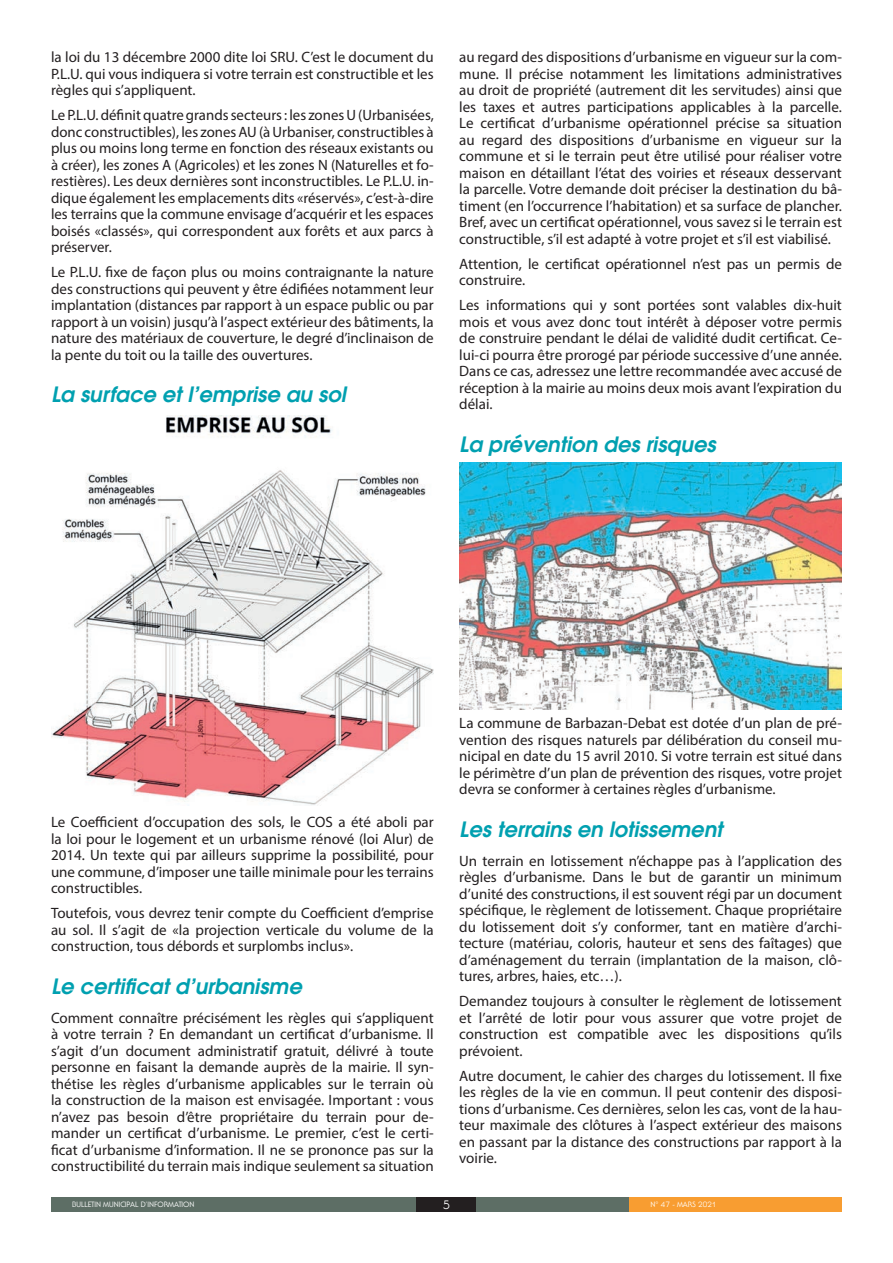
<style>
.page{position:relative;width:893px;height:1263px;background:#fff}
.page>*{position:absolute;margin:0;border:0;box-sizing:border-box;transform-origin:0 0}
.t1{font:italic 600 21px "Avant Garde";color:#00a0b0}
.t2{font:15px/16.5px "Myriad Pro";color:#231f20;text-align:justify}
.t3{font:12px "Serif Gothic Std";color:#fff}
.t4{font:7.5px "Serif Gothic Std";color:#fff}
</style>
<div class="page">
<div style="left:51px;top:1197px;width:791px;height:15px;background:#5d6e65"></div>
<div style="left:629px;top:1197px;width:213px;height:15px;background:#f89d31"></div>
<div style="left:417px;top:1197px;width:59px;height:15px;background:#231f20"></div>
<img style="left:459px;top:462px;width:383px;height:247px">
<img style="left:51px;top:415px;width:383px;height:390px">
<p class="t2" style="left:51px;top:49px;width:384px">la loi du 13 décembre 2000 dite loi SRU. C’est le document du P.L.U. qui vous indiquera si votre terrain est constructible et les règles qui s’appliquent.</p>
<p class="t2" style="left:51px;top:107px;width:384px">Le P.L.U. définit quatre grands secteurs : les zones U (Urbanisées, donc constructibles), les zones AU (à Urbaniser, constructibles à plus ou moins long terme en fonction des réseaux existants ou à créer), les zones A (Agricoles) et les zones N (Naturelles et fo&shy;restières). Les deux dernières sont inconstructibles. Le P.L.U. in&shy;dique également les emplacements dits «réservés», c’est-à-dire les terrains que la commune envisage d’acquérir et les espaces boisés «classés», qui correspondent aux forêts et aux parcs à préserver.</p>
<p class="t2" style="left:51px;top:264px;width:384px">Le P.L.U. fixe de façon plus ou moins contraignante la nature des constructions qui peuvent y être édifiées notamment leur implantation (distances par rapport à un espace public ou par rapport à un voisin) jusqu’à l’aspect extérieur des bâtiments, la nature des matériaux de couverture, le degré d’inclinaison de la pente du toit ou la taille des ouvertures.</p>
<h1 class="t1" style="left:51px;top:381px;width:296px">La surface et l’emprise au sol</h1>
<p class="t2" style="left:459px;top:49px;width:384px">au regard des dispositions d’urbanisme en vigueur sur la com&shy;mune. Il précise notamment les limitations administratives au droit de propriété (autrement dit les servitudes) ainsi que les taxes et autres participations applicables à la parcelle.<br>Le certificat d’urbanisme opérationnel précise sa situation au regard des dispositions d’urbanisme en vigueur sur la commune et si le terrain peut être utilisé pour réaliser votre maison en détaillant l’état des voiries et réseaux desservant la parcelle. Votre demande doit préciser la destination du bâ&shy;timent (en l’occurrence l’habitation) et sa surface de plancher.<br>Bref, avec un certificat opérationnel, vous savez si le terrain est constructible, s’il est adapté à votre projet et s’il est viabilisé.</p>
<p class="t2" style="left:459px;top:255px;width:384px">Attention, le certificat opérationnel n’est pas un permis de construire.</p>
<p class="t2" style="left:459px;top:297px;width:384px">Les informations qui y sont portées sont valables dix-huit mois et vous avez donc tout intérêt à déposer votre permis de construire pendant le délai de validité dudit certificat. Ce&shy;lui-ci pourra être prorogé par période successive d’une année.<br>Dans ce cas, adressez une lettre recommandée avec accusé de réception à la mairie au moins deux mois avant l’expiration du délai.</p>
<h1 class="t1" style="left:459px;top:430px;width:258px">La prévention des risques</h1>
<p class="t2" style="left:51px;top:814px;width:384px">Le Coefficient d’occupation des sols, le COS a été aboli par la loi pour le logement et un urbanisme rénové (loi Alur) de 2014. Un texte qui par ailleurs supprime la possibilité, pour une commune, d’imposer une taille minimale pour les terrains constructibles.</p>
<p class="t2" style="left:51px;top:905px;width:384px">Toutefois, vous devrez tenir compte du Coefficient d’emprise au sol. Il s’agit de «la projection verticale du volume de la construction, tous débords et surplombs inclus».</p>
<h1 class="t1" style="left:51px;top:972px;width:252px">Le certificat d’urbanisme</h1>
<p class="t2" style="left:51px;top:1009px;width:384px">Comment connaître précisément les règles qui s’appliquent à votre terrain ? En demandant un certificat d’urbanisme. Il s’agit d’un document administratif gratuit, délivré à toute personne en faisant la demande auprès de la mairie. Il syn&shy;thétise les règles d’urbanisme applicables sur le terrain où la construction de la maison est envisagée. Important : vous n’avez pas besoin d’être propriétaire du terrain pour de&shy;mander un certificat d’urbanisme. Le premier, c’est le certi&shy;ficat d’urbanisme d’information. Il ne se prononce pas sur la constructibilité du terrain mais indique seulement sa situation</p>
<p class="t2" style="left:459px;top:715px;width:384px">La commune de Barbazan-Debat est dotée d’un plan de pré&shy;vention des risques naturels par délibération du conseil mu&shy;nicipal en date du 15 avril 2010. Si votre terrain est situé dans le périmètre d’un plan de prévention des risques, votre projet devra se conformer à certaines règles d’urbanisme.</p>
<h1 class="t1" style="left:459px;top:815px;width:265px">Les terrains en lotissement</h1>
<p class="t2" style="left:459px;top:852px;width:384px">Un terrain en lotissement n’échappe pas à l’application des règles d’urbanisme. Dans le but de garantir un minimum d’unité des constructions, il est souvent régi par un document spécifique, le règlement de lotissement. Chaque propriétaire du lotissement doit s’y conformer, tant en matière d’archi&shy;tecture (matériau, coloris, hauteur et sens des faîtages) que d’aménagement du terrain (implantation de la maison, clô&shy;tures, arbres, haies, etc…).</p>
<p class="t2" style="left:459px;top:993px;width:384px">Demandez toujours à consulter le règlement de lotissement et l’arrêté de lotir pour vous assurer que votre projet de construction est compatible avec les dispositions qu’ils prévoient.</p>
<p class="t2" style="left:459px;top:1067px;width:384px">Autre document, le cahier des charges du lotissement. Il fixe les règles de la vie en commun. Il peut contenir des disposi&shy;tions d’urbanisme. Ces dernières, selon les cas, vont de la hau&shy;teur maximale des clôtures à l’aspect extérieur des maisons en passant par la distance des constructions par rapport à la voirie.</p>
<p class="t4" style="left:72px;top:1200px;width:124px">BULLETIN MUNICIPAL D’INFORMATION</p>
<p class="t3" style="left:443px;top:1197px;width:9px">5</p>
<p class="t4" style="left:651px;top:1200px;width:67px">N° 47 - MARS 2021</p>
</div>
